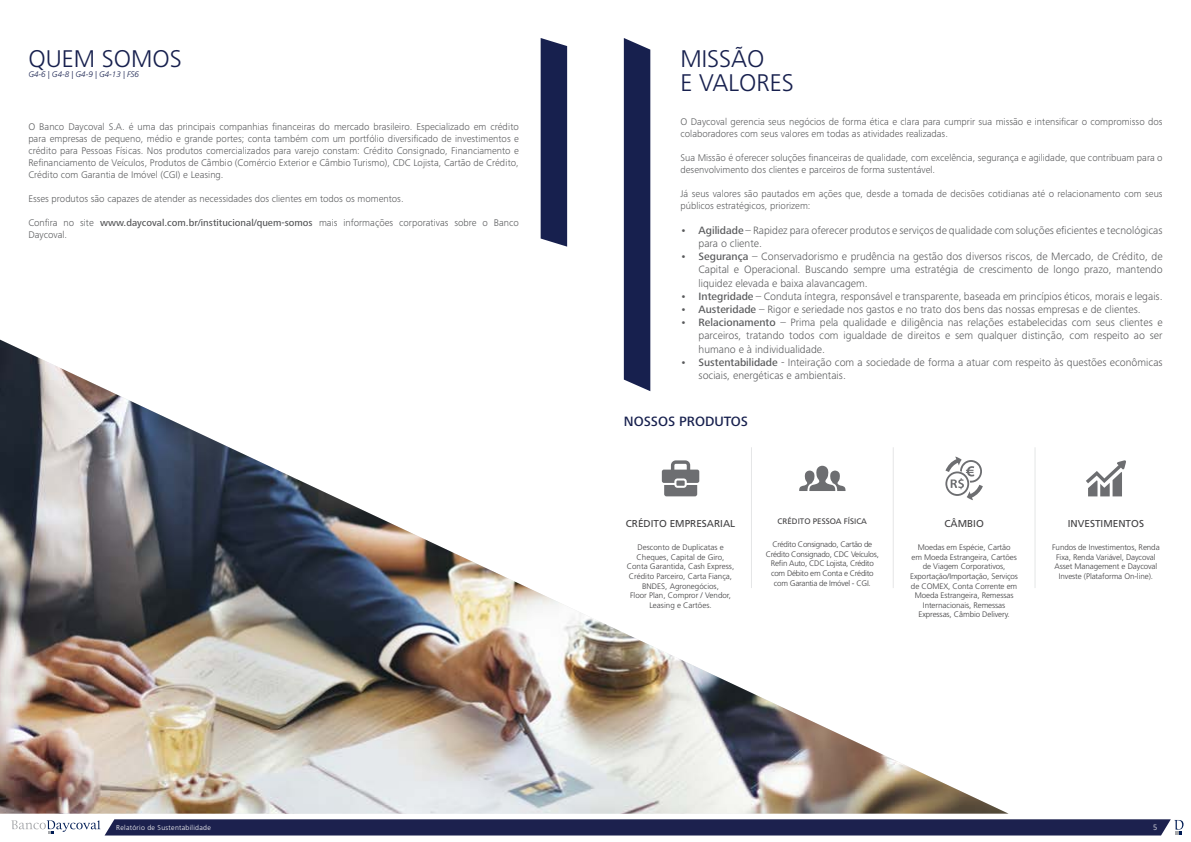
<style>
.page{position:relative;width:1191px;height:842px;background:#fff}
.page>*{position:absolute;margin:0;border:0;box-sizing:border-box;transform-origin:0 0}
.t1{font:300 24px/24px "Frutiger LT Std";color:#17204e}
.t2{font:500 14px "Frutiger Next Pro";color:#17204e}
.t3{font:300 11px/13.2px "Frutiger Next Pro";color:#58595b}
.t4{font:300 10px/12px "Frutiger Next Pro";color:#58595b}
.t5{font:10px "Frutiger LT Std";color:#414042}
.t6{font:300 8px/9.6px "Frutiger LT Std";letter-spacing:-.01em;color:#414042;text-align:center}
.t7{font:300 8px/9.6px "Frutiger LT Std";letter-spacing:-.03em;color:#414042;text-align:center}
.t8{font:italic 300 8px "Frutiger LT Std";color:#17204e}
.t9{font:8px "Frutiger LT Std";color:#414042}
.t10{font:300 8px "Frutiger Next Pro";color:#fff}
.t11{font:300 7px "Frutiger LT Std";letter-spacing:.04em;color:#fff}
.s1{font-weight:500}
</style>
<div class="page">
<svg style="left:11px;top:819px;width:1172px;height:16px;background:#333860"></svg>
<img style="left:0;top:340px;width:1008px;height:474px">
<svg style="left:540px;top:38px;width:27px;height:209px;background:#252e59"></svg>
<div style="left:624px;top:38px;width:26px;height:353px;background:#17204e"></div>
<svg style="left:662px;top:460px;width:37px;height:36px"></svg>
<svg style="left:798px;top:466px;width:48px;height:25px"></svg>
<svg style="left:1086px;top:460px;width:40px;height:36px"></svg>
<svg style="left:945px;top:456px;width:37px;height:44px"></svg>
<hr style="left:751px;top:447px;width:1px;height:141px;background:#bcbec0">
<hr style="left:892px;top:447px;width:1px;height:141px;background:#bcbec0">
<hr style="left:1034px;top:447px;width:1px;height:141px;background:#bcbec0">
<h1 class="t1" style="left:28px;top:48px;width:155px">QUEM SOMOS</h1>
<p class="t8" style="left:28px;top:70px;width:112px">G4-6 | G4-8 | G4-9 | G4-13 | FS6</p>
<p class="t4" style="left:28px;top:121px;width:492px;text-align:justify">O Banco Daycoval S.A. é uma das principais companhias financeiras do mercado brasileiro. Especializado em crédito para empresas de pequeno, médio e grande portes; conta também com um portfólio diversificado de investimentos e crédito para Pessoas Físicas. Nos produtos comercializados para varejo constam: Crédito Consignado, Financiamento e Refinanciamento de Veículos, Produtos de Câmbio (Comércio Exterior e Câmbio Turismo), CDC Lojista, Cartão de Crédito, Crédito com Garantia de Imóvel (CGI) e Leasing.</p>
<p class="t4" style="left:28px;top:193px;width:377px">Esses produtos são capazes de atender as necessidades dos clientes em todos os momentos.</p>
<p class="t4" style="left:28px;top:217px;width:492px">Confira no site <span class="s1">www.daycoval.com.br/institucional/quem-somos</span> mais informações corporativas sobre o Banco<br>Daycoval.</p>
<h1 class="t1" style="left:680px;top:48px;width:115px">MISSÃO<br>E VALORES</h1>
<p class="t4" style="left:680px;top:115px;width:483px">O Daycoval gerencia seus negócios de forma ética e clara para cumprir sua missão e intensificar o compromisso dos colaboradores com seus valores em todas as atividades realizadas.</p>
<p class="t4" style="left:680px;top:151px;width:483px">Sua Missão é oferecer soluções financeiras de qualidade, com excelência, segurança e agilidade, que contribuam para o desenvolvimento dos clientes e parceiros de forma sustentável.</p>
<p class="t4" style="left:680px;top:187px;width:483px">Já seus valores são pautados em ações que, desde a tomada de decisões cotidianas até o relacionamento com seus públicos estratégicos, priorizem:</p>
<p class="t3" style="left:698px;top:224px;width:465px;text-indent:-18px"><span class="s1">• Agilidade</span> – Rapidez para oferecer produtos e serviços de qualidade com soluções eficientes e tecnológicas para o cliente.</p>
<p class="t3" style="left:698px;top:250px;width:465px;text-align:justify;text-indent:-18px"><span class="s1">• Segurança</span> – Conservadorismo e prudência na gestão dos diversos riscos, de Mercado, de Crédito, de Capital e Operacional. Buscando sempre uma estratégia de crescimento de longo prazo, mantendo liquidez elevada e baixa alavancagem.</p>
<p class="t3" style="left:680px;top:290px;width:483px"><span class="s1">• Integridade</span> – Conduta íntegra, responsável e transparente, baseada em princípios éticos, morais e legais.</p>
<p class="t3" style="left:680px;top:303px;width:462px"><span class="s1">• Austeridade</span> – Rigor e seriedade nos gastos e no trato dos bens das nossas empresas e de clientes.</p>
<p class="t3" style="left:698px;top:316px;width:465px;text-align:justify;text-indent:-18px"><span class="s1">• Relacionamento</span> – Prima pela qualidade e diligência nas relações estabelecidas com seus clientes e parceiros, tratando todos com igualdade de direitos e sem qualquer distinção, com respeito ao ser humano e à individualidade.</p>
<p class="t3" style="left:698px;top:356px;width:465px;text-indent:-18px"><span class="s1">• Sustentabilidade</span> - Inteiração com a sociedade de forma a atuar com respeito às questões econômicas sociais, energéticas e ambientais.</p>
<h2 class="t2" style="left:624px;top:413px;width:126px">NOSSOS PRODUTOS</h2>
<p class="t5" style="left:626px;top:517px;width:111px">CRÉDITO EMPRESARIAL</p>
<p class="t6" style="left:627px;top:543px;width:109px">Desconto de Duplicatas e<br>Cheques, Capital de Giro,<br>Conta Garantida, Cash Express,<br>Crédito Parceiro, Carta Fiança,<br>BNDES, Agronegócios,<br>Floor Plan, Compror / Vendor,<br>Leasing e Cartões.</p>
<p class="t9" style="left:777px;top:516px;width:91px">CRÉDITO PESSOA FÍSICA</p>
<p class="t7" style="left:765px;top:540px;width:115px">Crédito Consignado, Cartão de<br>Crédito Consignado, CDC Veículos,<br>Refin Auto, CDC Lojista, Crédito com Débito em Conta e Crédito com Garantia de Imóvel - CGI.</p>
<p class="t5" style="left:944px;top:517px;width:41px">CÂMBIO</p>
<p class="t6" style="left:910px;top:543px;width:109px">Moedas em Espécie, Cartão<br>em Moeda Estrangeira, Cartões de Viagem Corporativos,<br>Exportação/Importação, Serviços de COMEX, Conta Corrente em<br>Moeda Estrangeira, Remessas<br>Internacionais, Remessas<br>Expressas, Câmbio Delivery.</p>
<p class="t5" style="left:1067px;top:517px;width:78px">INVESTIMENTOS</p>
<p class="t6" style="left:1052px;top:543px;width:109px">Fundos de Investimentos, Renda<br>Fixa, Renda Variável, Daycoval<br>Asset Management e Daycoval<br>Investe (Plataforma On-line).</p>
<p class="t11" style="left:116px;top:824px;width:96px">Relatório de Sustentabilidade</p>
<p class="t10" style="left:1153px;top:823px;width:6px">5</p>
</div>
